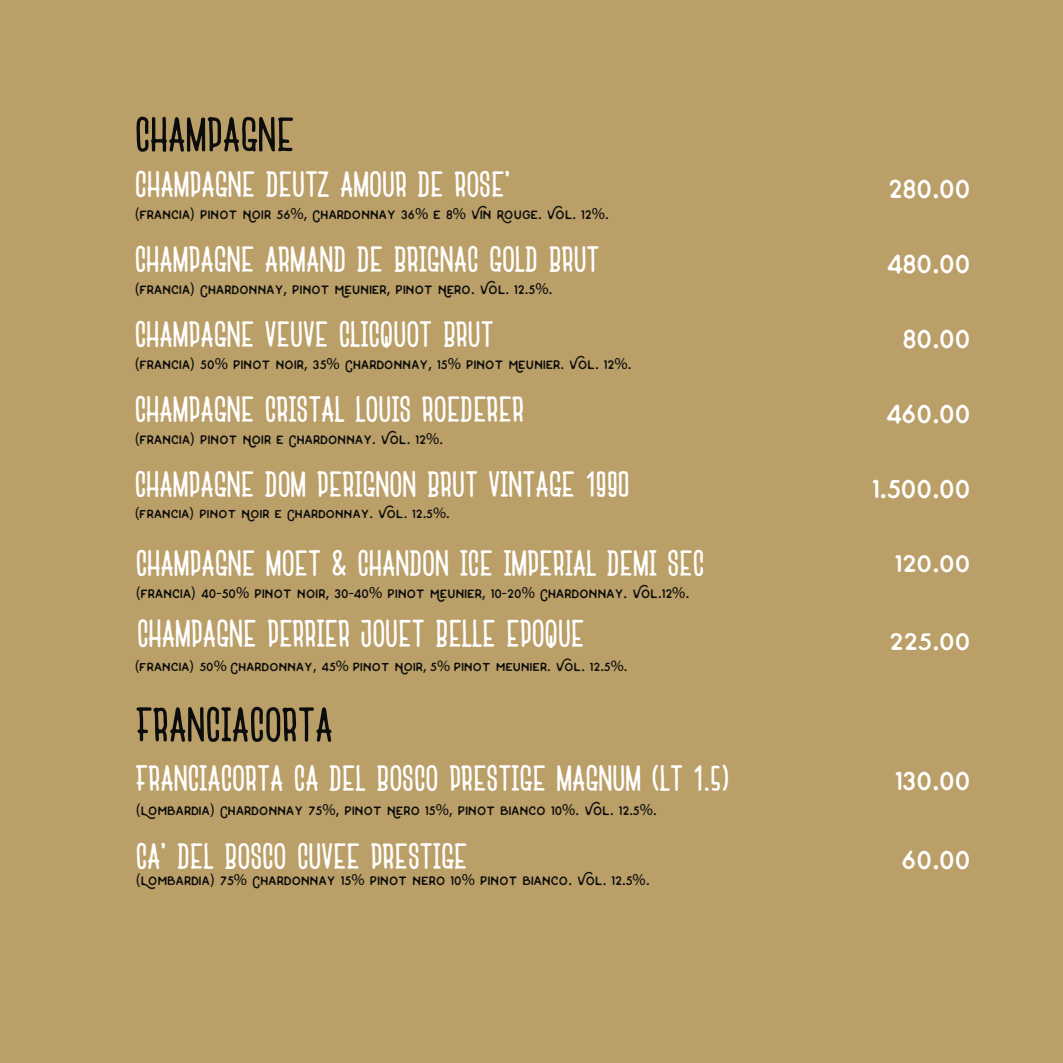
<style>
.page{position:relative;width:1063px;height:1063px;background:#bb9f68}
.page>*{position:absolute;margin:0;border:0;box-sizing:border-box;transform-origin:0 0}
.t1{font:60.88px "Nazare";color:#0b0d0c}
.t2{font:48.5px "Nazare";color:#fff;scale:.94 1}
.t3{font:45.62px "Nazare";color:#fff}
.t4{font:700 35px "Swistblnk Moabhoers";color:#fff}
.t5{font:700 32.38px "Swistblnk Moabhoers";color:#fff;scale:1.08 1}
.t6{font:700 16.75px "Swistblnk Moabhoers";letter-spacing:.005em;color:#0b0d0c}
.t7{font:700 15.88px "Swistblnk Moabhoers";letter-spacing:.005em;color:#0b0d0c;scale:1.04 1}
.s1{font-family:"Myriad Pro";font-weight:400}
</style>
<div class="page">
<h1 class="t1" style="left:135px;top:108px;width:161px">CHAMPAGNE</h1>
<h3 class="t3" style="left:135px;top:164px;width:377px">CHAMPAGNE DEUTZ AMOUR DE ROSE’</h3>
<p class="t6" style="left:135px;top:205px;width:475px"><span class="s1">(</span>Francia<span class="s1">)</span> Pinot Noir 56<span class="s1">%,</span> Chardonnay 36<span class="s1">%</span> e 8<span class="s1">%</span> Vin Rouge<span class="s1">.</span> Vol<span class="s1">.</span> 12<span class="s1">%.</span></p>
<h3 class="t4" style="left:888px;top:170px;width:84px">280<span class="s1">.</span>00</h3>
<h3 class="t3" style="left:135px;top:239px;width:466px">CHAMPAGNE ARMAND DE BRIGNAC GOLD BRUT</h3>
<h3 class="t4" style="left:887px;top:245px;width:85px">480<span class="s1">.</span>00</h3>
<p class="t6" style="left:135px;top:280px;width:419px"><span class="s1">(</span>Francia<span class="s1">)</span> Chardonnay<span class="s1">,</span> Pinot Meunier<span class="s1">,</span> Pinot Nero<span class="s1">.</span> Vol<span class="s1">.</span> 12<span class="s1">.</span>5<span class="s1">%.</span></p>
<h3 class="t3" style="left:135px;top:314px;width:360px">CHAMPAGNE VEUVE CLICQUOT BRUT</h3>
<h3 class="t4" style="left:902px;top:320px;width:69px">80<span class="s1">.</span>00</h3>
<p class="t6" style="left:135px;top:355px;width:498px"><span class="s1">(</span>Francia<span class="s1">)</span> 50<span class="s1">%</span> Pinot noir<span class="s1">,</span> 35<span class="s1">%</span> Chardonnay<span class="s1">,</span> 15<span class="s1">%</span> Pinot Meunier<span class="s1">.</span> Vol<span class="s1">.</span> 12<span class="s1">%.</span></p>
<h3 class="t3" style="left:135px;top:389px;width:391px">CHAMPAGNE CRISTAL LOUIS ROEDERER</h3>
<h3 class="t4" style="left:886px;top:395px;width:86px">460<span class="s1">.</span>00</h3>
<p class="t6" style="left:135px;top:430px;width:310px"><span class="s1">(</span>Francia<span class="s1">)</span> Pinot Noir e Chardonnay<span class="s1">.</span> Vol<span class="s1">.</span> 12<span class="s1">%.</span></p>
<h3 class="t3" style="left:135px;top:464px;width:496px">CHAMPAGNE DOM PERIGNON BRUT VINTAGE 1990</h3>
<h3 class="t4" style="left:872px;top:470px;width:100px">1<span class="s1">.</span>500<span class="s1">.</span>00</h3>
<p class="t7" style="left:135px;top:505px;width:304px"><span class="s1">(</span>Francia<span class="s1">)</span> Pinot Noir e Chardonnay<span class="s1">.</span> Vol<span class="s1">.</span> 12<span class="s1">.</span>5<span class="s1">%.</span></p>
<h3 class="t3" style="left:136px;top:543px;width:570px">CHAMPAGNE MOET &amp; CHANDON ICE IMPERIAL DEMI SEC</h3>
<p class="t6" style="left:136px;top:584px;width:555px"><span class="s1">(</span>Francia<span class="s1">)</span> 40<span class="s1">-</span>50<span class="s1">%</span> Pinot noir<span class="s1">,</span> 30<span class="s1">-</span>40<span class="s1">%</span> Pinot Meunier<span class="s1">,</span> 10<span class="s1">-</span>20<span class="s1">%</span> Chardonnay<span class="s1">.</span> Vol<span class="s1">.</span>12<span class="s1">%.</span></p>
<h2 class="t2" style="left:137px;top:612px;width:477px">CHAMPAGNE PERRIER JOUET BELLE EPOQUE</h2>
<p class="t7" style="left:135px;top:658px;width:475px"><span class="s1">(</span>Francia<span class="s1">)</span> 50<span class="s1">%</span> Chardonnay<span class="s1">,</span> 45<span class="s1">%</span> Pinot Noir<span class="s1">,</span> 5<span class="s1">%</span> pinot meunier<span class="s1">.</span> Vol<span class="s1">.</span> 12<span class="s1">.</span>5<span class="s1">%.</span></p>
<h1 class="t1" style="left:136px;top:698px;width:198px">FRANCIACORTA</h1>
<h3 class="t5" style="left:895px;top:546px;width:72px">120<span class="s1">.</span>00</h3>
<h3 class="t5" style="left:889px;top:624px;width:77px">225<span class="s1">.</span>00</h3>
<h3 class="t3" style="left:136px;top:758px;width:596px">FRANCIACORTA CA DEL BOSCO PRESTIGE MAGNUM (LT 1.5)</h3>
<h3 class="t4" style="left:895px;top:761px;width:77px">130<span class="s1">.</span>00</h3>
<p class="t6" style="left:136px;top:802px;width:522px"><span class="s1">(</span>Lombardia<span class="s1">)</span> Chardonnay 75<span class="s1">%,</span> Pinot Nero 15<span class="s1">%,</span> Pinot Bianco 10<span class="s1">%.</span> Vol<span class="s1">.</span> 12<span class="s1">.</span>5<span class="s1">%.</span></p>
<h3 class="t3" style="left:136px;top:836px;width:333px">CA’ DEL BOSCO CUVEE PRESTIGE</h3>
<h3 class="t4" style="left:902px;top:840px;width:70px">60<span class="s1">.</span>00</h3>
<p class="t6" style="left:136px;top:872px;width:515px"><span class="s1">(</span>Lombardia<span class="s1">)</span> 75<span class="s1">%</span> Chardonnay 15<span class="s1">%</span> Pinot nero 10<span class="s1">%</span> Pinot bianco<span class="s1">.</span> Vol<span class="s1">.</span> 12<span class="s1">.</span>5<span class="s1">%.</span></p>
</div>
